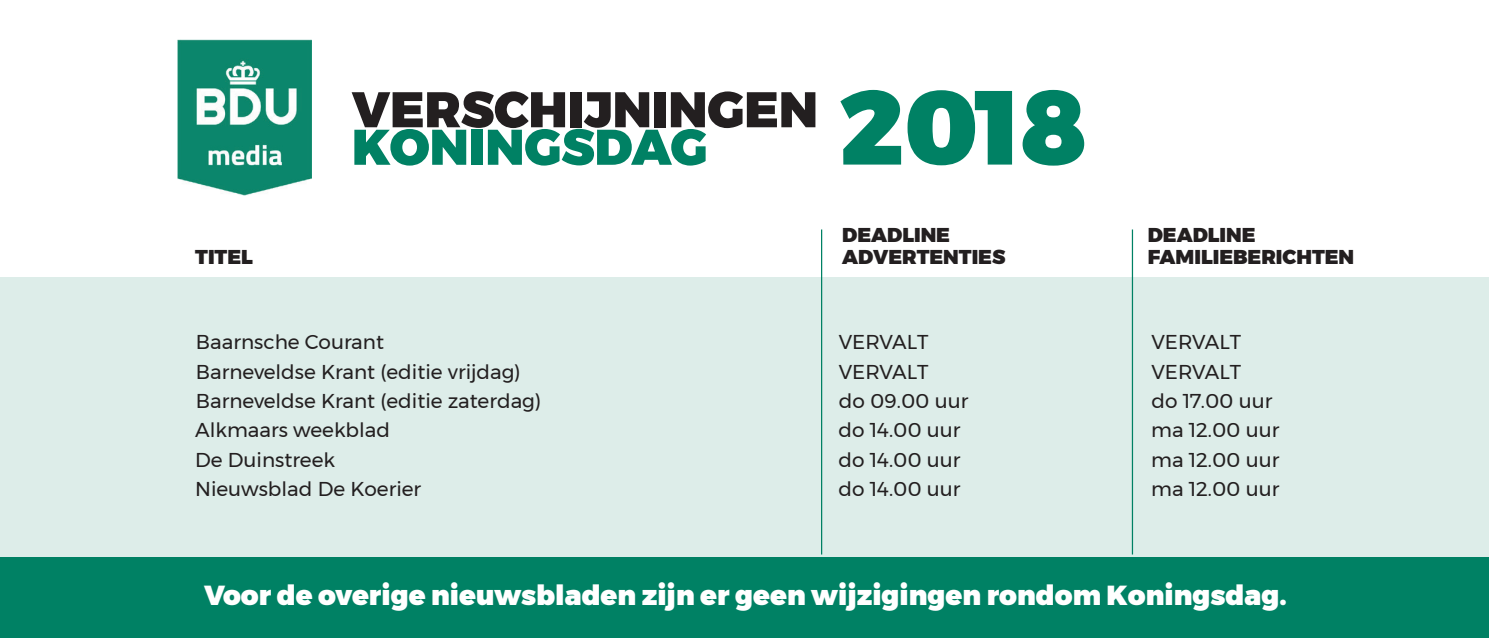
<style>
.page{position:relative;width:1489px;height:638px;background:#fff}
.page>*{position:absolute;margin:0;border:0;box-sizing:border-box;transform-origin:0 0}
.t1{font:900 105px "Montserrat";color:#008164}
.t2{font:900 50px "Montserrat";color:#231f20}
.t3{font:900 50px "Montserrat";color:#008164}
.t4{font:900 27.5px "Montserrat";color:#fff}
.t5{font:20px/29.5px "Montserrat";color:#231f20;text-align:justify}
.t6{font:900 20px/22.5px "Montserrat";color:#231f20}
</style>
<div class="page">
<div style="left:1px;top:278px;width:1487px;height:279px;background:#ddede9"></div>
<img style="left:177px;top:40px;width:135px;height:155px">
<hr style="left:1131px;top:229px;width:1px;height:325px;background:#008164">
<hr style="left:821px;top:229px;width:1px;height:325px;background:#008164">
<div style="left:1px;top:557px;width:1487px;height:81px;background:#008164"></div>
<h2 class="t2" style="left:352px;top:68px;width:467px">VERSCHIJNINGEN</h2>
<h2 class="t3" style="left:352px;top:106px;width:357px">KONINGSDAG</h2>
<h1 class="t1" style="left:839px;top:41px;width:251px">2018</h1>
<p class="t6" style="left:842px;top:224px;width:165px">DEADLINE<br>ADVERTENTIES</p>
<p class="t6" style="left:1147px;top:224px;width:109px">DEADLINE</p>
<p class="t6" style="left:195px;top:246px;width:59px">TITEL</p>
<p class="t6" style="left:1147px;top:246px;width:208px">FAMILIEBERICHTEN</p>
<p class="t5" style="left:196px;top:327px;width:190px">Baarnsche Courant</p>
<p class="t5" style="left:838px;top:327px;width:91px">VERVALT</p>
<p class="t5" style="left:1151px;top:327px;width:91px">VERVALT</p>
<p class="t5" style="left:196px;top:357px;width:326px">Barneveldse Krant (editie vrijdag)</p>
<p class="t5" style="left:838px;top:357px;width:91px">VERVALT</p>
<p class="t5" style="left:1151px;top:357px;width:91px">VERVALT</p>
<p class="t5" style="left:196px;top:386px;width:347px">Barneveldse Krant (editie zaterdag)</p>
<p class="t5" style="left:838px;top:386px;width:131px">do 09.00 uur</p>
<p class="t5" style="left:1151px;top:386px;width:122px">do 17.00 uur</p>
<p class="t5" style="left:195px;top:415px;width:227px;text-align:left">Alkmaars weekblad<br>De Duinstreek<br>Nieuwsblad De Koerier</p>
<p class="t5" style="left:838px;top:415px;width:123px">do 14.00 uur do 14.00 uur do 14.00 uur</p>
<p class="t5" style="left:1151px;top:415px;width:130px">ma 12.00 uur ma 12.00 uur ma 12.00 uur</p>
<h3 class="t4" style="left:204px;top:573px;width:1084px">Voor de overige nieuwsbladen zijn er geen wijzigingen rondom Koningsdag.</h3>
</div>
